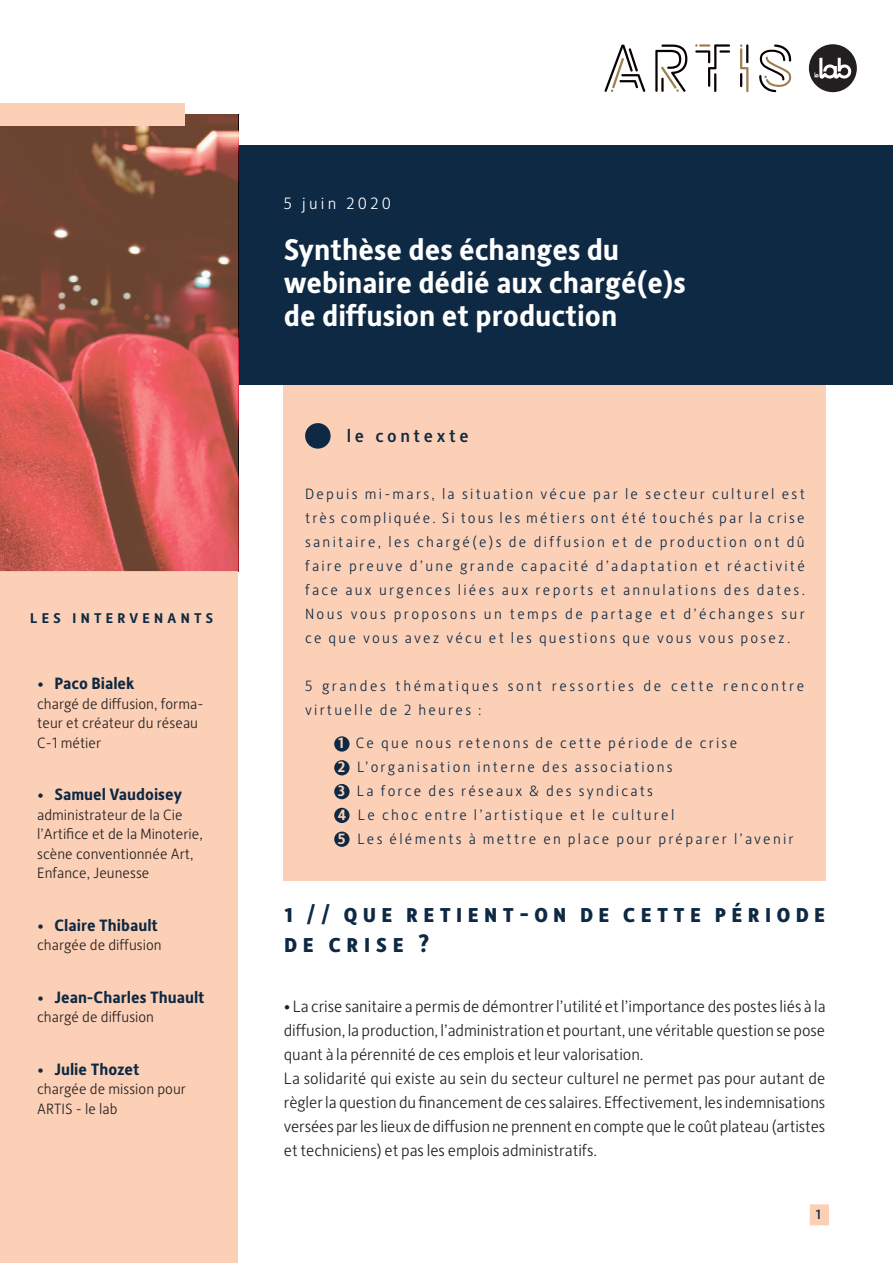
<style>
.page{position:relative;width:893px;height:1263px;background:#fff}
.page>*{position:absolute;margin:0;border:0;box-sizing:border-box;transform-origin:0 0}
.t1{font:700 30px/33px "Alber New";color:#fff}
.t2{font:700 25.5px/30px "Alber New";letter-spacing:.185em;color:#0e2943}
.t3{font:500 18px "Alber New";letter-spacing:.2em;color:#0e2943}
.t4{font:300 16.5px/24px "Alber New";letter-spacing:-.005em;color:#231f20}
.t5{font:700 16.5px "Alber New";color:#0e2943}
.t6{font:300 16.5px "Alber New";letter-spacing:.2em;color:#fff}
.t7{font:300 15px/24px "Alber New";letter-spacing:.145em;color:#0e2943;text-align:justify}
.t8{font:300 15px/19.5px "Alber New";color:#231f20}
.t9{font:300 15px/24px "Alber New";letter-spacing:.17em;color:#0e2943}
.t10{font:500 13.5px "Alber New";color:#0e2943}
.s1{font-weight:300}
.s2{font-weight:700;color:#fcd0b7}
</style>
<div class="page">
<div style="left:284px;top:385px;width:542px;height:496px;background:#fcd0b7"></div>
<div style="left:334px;top:736px;width:16px;height:16px;background:#0e2943;border-radius:50%"></div>
<div style="left:334px;top:760px;width:16px;height:15px;background:#0e2943;border-radius:50%"></div>
<div style="left:334px;top:784px;width:16px;height:15px;background:#0e2943;border-radius:50%"></div>
<div style="left:334px;top:808px;width:16px;height:15px;background:#0e2943;border-radius:50%"></div>
<div style="left:334px;top:831px;width:16px;height:16px;background:#0e2943;border-radius:50%"></div>
<div style="left:238px;top:146px;width:655px;height:239px;background:#0e2943"></div>
<svg style="left:0;top:114px;width:238px;height:457px;background:#a75449"></svg>
<div style="left:0;top:571px;width:238px;height:692px;background:#fcd0b7"></div>
<div style="left:0;top:103px;width:185px;height:22px;background:#fcd0b7"></div>
<div style="left:305px;top:423px;width:26px;height:26px;background:#0e2943;border-radius:50%"></div>
<svg style="left:740px;top:44px;width:8px;height:48px"></svg>
<svg style="left:695px;top:44px;width:35px;height:48px"></svg>
<svg style="left:655px;top:45px;width:32px;height:47px"></svg>
<svg style="left:604px;top:45px;width:41px;height:47px"></svg>
<svg style="left:759px;top:44px;width:32px;height:48px"></svg>
<svg style="left:809px;top:44px;width:48px;height:48px"></svg>
<div style="left:810px;top:1204px;width:19px;height:21px;background:#fcd0b7"></div>
<p class="t3" style="left:30px;top:605px;width:185px">les intervenants</p>
<p class="t5" style="left:37px;top:672px;width:99px"><span class="s1">•</span> Paco Bialek</p>
<p class="t8" style="left:37px;top:693px;width:168px">chargé de diffusion, forma&shy;teur et créateur du réseau<br>C-1 métier</p>
<p class="t5" style="left:37px;top:783px;width:146px"><span class="s1">•</span> Samuel Vaudoisey</p>
<p class="t8" style="left:37px;top:804px;width:167px">administrateur de la Cie l’Artifice et de la Minoterie, scène conventionnée Art,<br>Enfance, Jeunesse</p>
<p class="t5" style="left:37px;top:914px;width:122px"><span class="s1">•</span> Claire Thibault</p>
<p class="t8" style="left:37px;top:934px;width:126px">chargée de diffusion</p>
<p class="t5" style="left:37px;top:986px;width:169px"><span class="s1">•</span> Jean-Charles Thuault</p>
<p class="t8" style="left:37px;top:1006px;width:118px">chargé de diffusion</p>
<p class="t5" style="left:37px;top:1058px;width:104px"><span class="s1">•</span> Julie Thozet</p>
<p class="t8" style="left:37px;top:1078px;width:150px">chargée de mission pour<br>ARTIS - le lab</p>
<p class="t6" style="left:284px;top:193px;width:109px">5 juin 2020</p>
<h1 class="t1" style="left:284px;top:232px;width:403px">Synthèse des échanges du webinaire dédié aux chargé(e)s de diffusion et production</h1>
<p class="t3" style="left:347px;top:424px;width:123px">le contexte</p>
<p class="t7" style="left:305px;top:481px;width:501px">Depuis mi-mars, la situation vécue par le secteur culturel est très compliquée. Si tous les métiers ont été touchés par la crise sanitaire, les chargé(e)s de diffusion et de production ont dû faire preuve d’une grande capacité d’adaptation et réactivité face aux urgences liées aux reports et annulations des dates.<br>Nous vous proposons un temps de partage et d’échanges sur ce que vous avez vécu et les questions que vous vous posez.</p>
<p class="t9" style="left:305px;top:673px;width:501px">5 grandes thématiques sont ressorties de cette rencontre virtuelle de 2 heures :</p>
<p class="t7" style="left:338px;top:730px;width:457px;text-align:left"><span class="s2">1</span> Ce que nous retenons de cette période de crise<br><span class="s2">2</span> L’organisation interne des associations<br><span class="s2">3</span> La force des réseaux &amp; des syndicats<br><span class="s2">4</span> Le choc entre l’artistique et le culturel<br><span class="s2">5</span> Les éléments à mettre en place pour préparer l’avenir</p>
<h2 class="t2" style="left:284px;top:897px;width:543px">1 // que retient-on de cette période de crise ?</h2>
<p class="t4" style="left:284px;top:994px;width:543px">• La crise sanitaire a permis de démontrer l’utilité et l’importance des postes liés à la diffusion, la production, l’administration et pourtant, une véritable question se pose quant à la pérennité de ces emplois et leur valorisation.<br>La solidarité qui existe au sein du secteur culturel ne permet pas pour autant de règler la question du financement de ces salaires. Effectivement, les indemnisations versées par les lieux de diffusion ne prennent en compte que le coût plateau (artistes et techniciens) et pas les emplois administratifs.</p>
<p class="t10" style="left:815px;top:1206px;width:7px">1</p>
</div>
